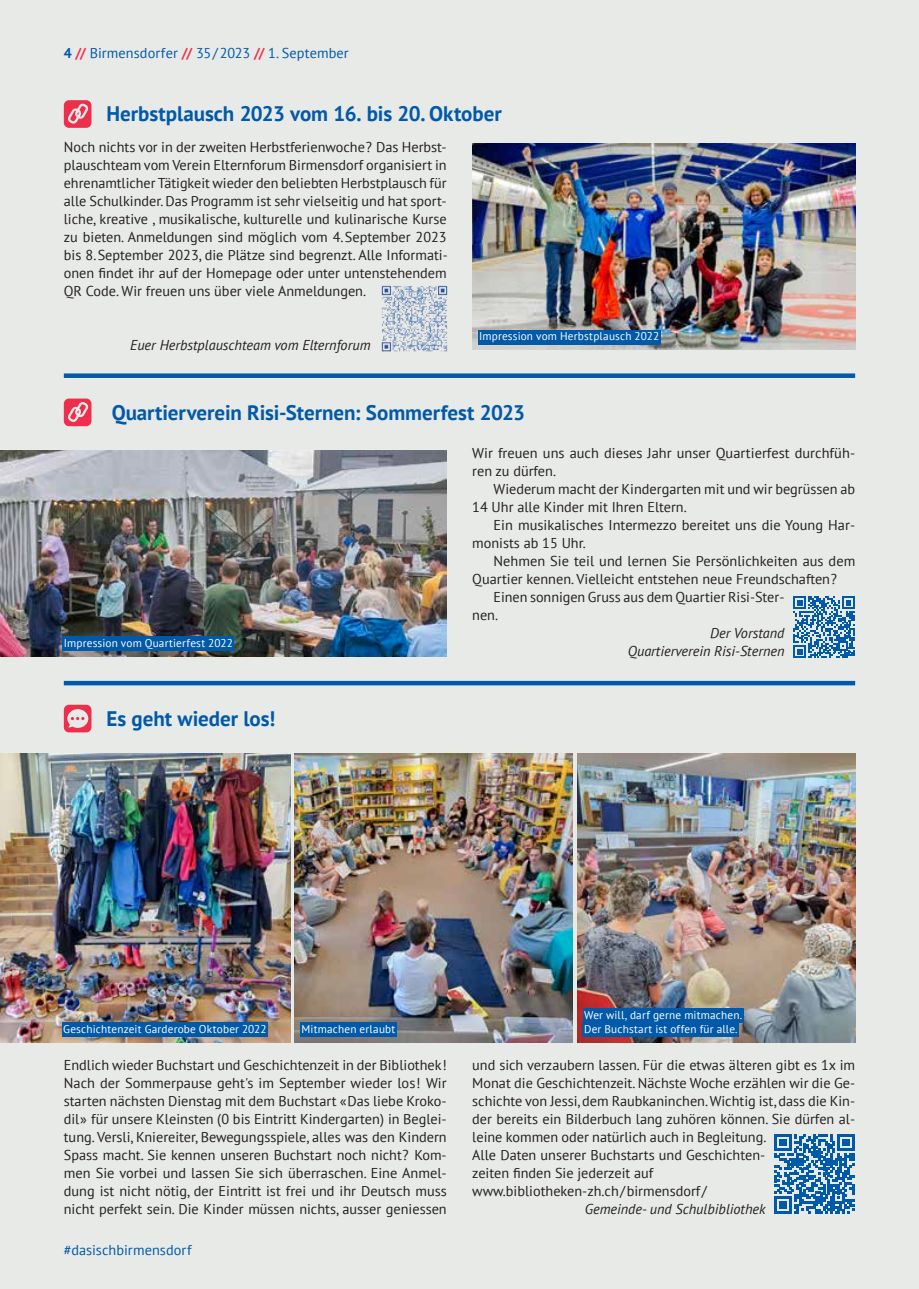
<style>
.page{position:relative;width:919px;height:1289px;background:#fff}
.page>*{position:absolute;margin:0;border:0;box-sizing:border-box;transform-origin:0 0}
.t1{font:700 21px "PT Sans";letter-spacing:-.005em;color:#0159a9}
.t2{font:14.25px/18px "PT Sans";color:#231f20}
.t3{font:italic 14.25px/18px "PT Sans";color:#231f20;text-align:right}
.t4{font:14.25px "PT Sans";letter-spacing:.005em;color:#0159a9}
.t5{font:11.25px "PT Sans";letter-spacing:.015em;color:#fff}
.s1{font-weight:700}
.s2{font-weight:700;color:#ee2f4c}
</style>
<div class="page">
<div style="left:0;top:0;width:918px;height:1288px;background:#e8eae8"></div>
<svg style="left:64px;top:100px;width:27px;height:28px"></svg>
<img style="left:381px;top:285px;width:67px;height:67px">
<img style="left:472px;top:144px;width:383px;height:206px">
<div style="left:477px;top:329px;width:183px;height:15px;background:#0159a9"></div>
<div style="left:64px;top:373px;width:791px;height:5px;background:#0159a9"></div>
<hr style="left:64px;top:681px;width:791px;height:4px;background:#0159a9">
<svg style="left:64px;top:704px;width:27px;height:28px"></svg>
<svg style="left:774px;top:1134px;width:80px;height:79px"></svg>
<img style="left:0;top:753px;width:291px;height:289px">
<img style="left:295px;top:753px;width:278px;height:289px">
<img style="left:577px;top:753px;width:278px;height:289px">
<div style="left:62px;top:1021px;width:206px;height:15px;background:#0159a9"></div>
<div style="left:582px;top:1007px;width:161px;height:15px;background:#0159a9"></div>
<div style="left:582px;top:1022px;width:156px;height:14px;background:#0159a9"></div>
<div style="left:300px;top:1022px;width:96px;height:14px;background:#0159a9"></div>
<svg style="left:64px;top:398px;width:27px;height:28px"></svg>
<img style="left:0;top:451px;width:446px;height:205px">
<svg style="left:793px;top:596px;width:62px;height:62px"></svg>
<div style="left:63px;top:635px;width:171px;height:15px;background:#0159a9"></div>
<p class="t4" style="left:64px;top:44px;width:286px"><span class="s1">4</span> <span class="s2">//</span> Birmensdorfer <span class="s2">//</span> 35/2023 <span class="s2">//</span> 1. September</p>
<h1 class="t1" style="left:106px;top:100px;width:397px">Herbstplausch 2023 vom 16. bis 20. Oktober</h1>
<p class="t2" style="left:64px;top:137px;width:385px;text-align:justify">Noch nichts vor in der zweiten Herbstferienwoche? Das Herbst&shy;plauschteam vom Verein Elternforum Birmensdorf organisiert in ehrenamtlicher Tätigkeit wieder den beliebten Herbstplausch für alle Schulkinder. Das Programm ist sehr vielseitig und hat sport&shy;liche, kreative , musikalische, kulturelle und kulinarische Kurse zu bieten. Anmeldungen sind möglich vom 4.September 2023 bis 8.September 2023, die Plätze sind begrenzt. Alle Informati&shy;onen findet ihr auf der Homepage oder unter untenstehendem QR Code. Wir freuen uns über viele Anmeldungen.</p>
<p class="t3" style="left:130px;top:335px;width:242px">Euer Herbstplauschteam vom Elternforum</p>
<p class="t5" style="left:479px;top:329px;width:181px">Impression vom Herbstplausch 2022</p>
<h1 class="t1" style="left:112px;top:398px;width:415px">Quartierverein Risi-Sternen: Sommerfest 2023</h1>
<p class="t2" style="left:472px;top:443px;width:384px">Wir freuen uns auch dieses Jahr unser Quartierfest durchfüh&shy;ren zu dürfen.</p>
<p class="t2" style="left:472px;top:479px;width:384px;text-indent:21px">Wiederum macht der Kindergarten mit und wir begrüssen ab<br>14 Uhr alle Kinder mit Ihren Eltern.</p>
<p class="t2" style="left:472px;top:515px;width:384px;text-indent:21px">Ein musikalisches Intermezzo bereitet uns die Young Har&shy;monists ab 15 Uhr.</p>
<p class="t2" style="left:493px;top:551px;width:363px">Nehmen Sie teil und lernen Sie Persönlichkeiten aus dem</p>
<p class="t2" style="left:472px;top:569px;width:366px">Quartier kennen. Vielleicht entstehen neue Freundschaften?</p>
<p class="t2" style="left:493px;top:587px;width:292px">Einen sonnigen Gruss aus dem Quartier Risi-Ster-</p>
<p class="t2" style="left:472px;top:605px;width:27px">nen.</p>
<p class="t3" style="left:627px;top:623px;width:158px">Der Vorstand<br>Quartierverein Risi-Sternen</p>
<p class="t5" style="left:64px;top:635px;width:170px">Impression vom Quartierfest 2022</p>
<h1 class="t1" style="left:106px;top:704px;width:170px">Es geht wieder los!</h1>
<p class="t5" style="left:63px;top:1021px;width:205px">Geschichtenzeit Garderobe Oktober 2022</p>
<p class="t5" style="left:584px;top:1007px;width:160px">Wer will, darf gerne mitmachen.</p>
<p class="t5" style="left:301px;top:1021px;width:95px">Mitmachen erlaubt</p>
<p class="t5" style="left:584px;top:1021px;width:155px">Der Buchstart ist offen für alle.</p>
<p class="t2" style="left:64px;top:1055px;width:384px;text-align:justify">Endlich wieder Buchstart und Geschichtenzeit in der Bibliothek!<br>Nach der Sommerpause geht's im September wieder los! Wir starten nächsten Dienstag mit dem Buchstart «Das liebe Kroko&shy;dil» für unsere Kleinsten (0 bis Eintritt Kindergarten) in Beglei&shy;tung. Versli, Kniereiter, Bewegungsspiele, alles was den Kindern Spass macht. Sie kennen unseren Buchstart noch nicht? Kom&shy;men Sie vorbei und lassen Sie sich überraschen. Eine Anmel&shy;dung ist nicht nötig, der Eintritt ist frei und ihr Deutsch muss nicht perfekt sein. Die Kinder müssen nichts, ausser geniessen</p>
<p class="t2" style="left:472px;top:1055px;width:384px">und sich verzaubern lassen. Für die etwas älteren gibt es 1x im Monat die Geschichtenzeit. Nächste Woche erzählen wir die Ge&shy;schichte von Jessi, dem Raubkaninchen. Wichtig ist, dass die Kin&shy;der bereits ein Bilderbuch lang zuhören können. Sie dürfen al&shy;leine kommen oder natürlich auch in Begleitung.<br>Alle Daten unserer Buchstarts und Geschichten-<br>zeiten finden Sie jederzeit auf www.bibliotheken-zh.ch/birmensdorf/</p>
<p class="t3" style="left:584px;top:1199px;width:182px">Gemeinde- und Schulbibliothek</p>
<p class="t4" style="left:64px;top:1240px;width:129px">#dasischbirmensdorf</p>
</div>
